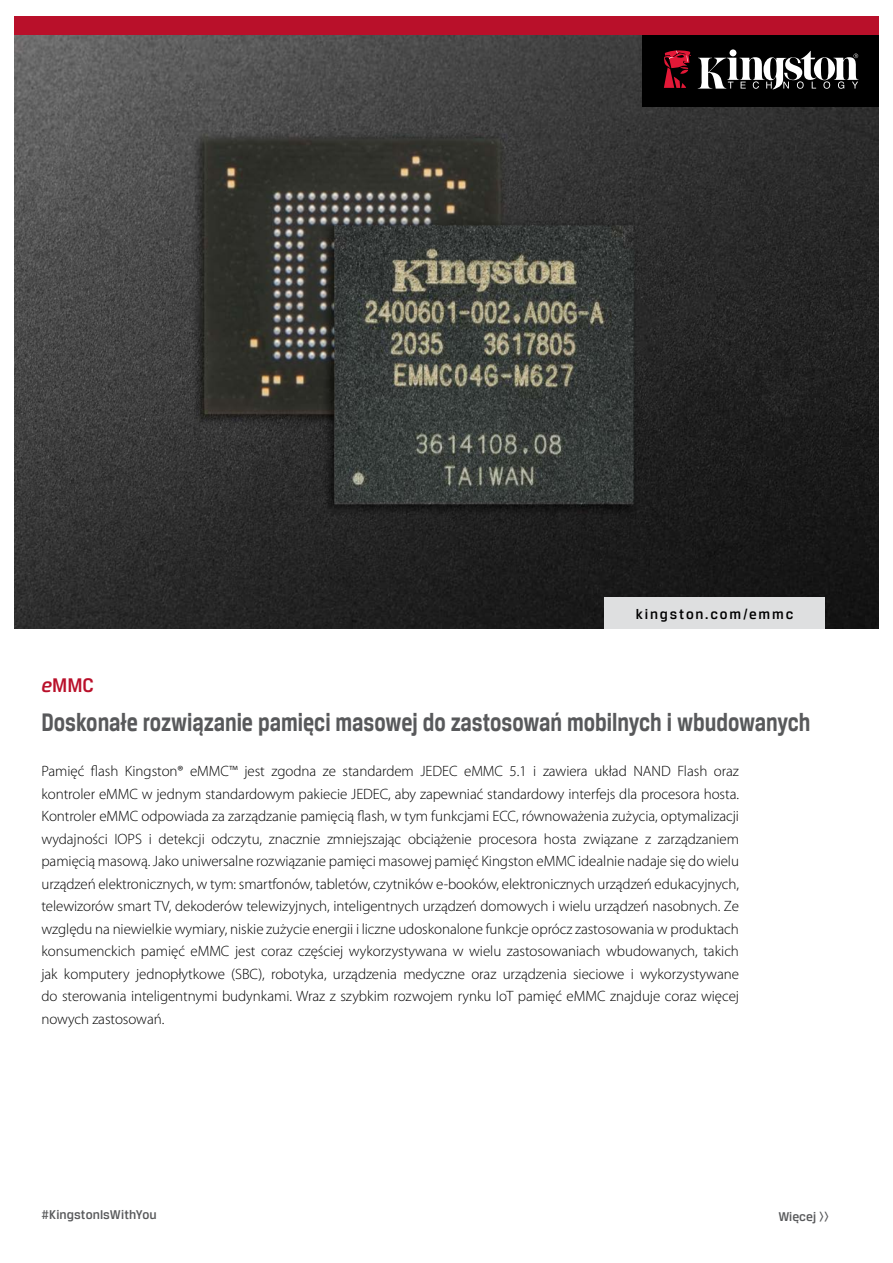
<style>
.page{position:relative;width:893px;height:1263px;background:#fff}
.page>*{position:absolute;margin:0;border:0;box-sizing:border-box;transform-origin:0 0}
.t1{font:700 27px "Breuer Text";color:#58595b;scale:.8 1}
.t2{font:500 21px "Breuer Text";color:#b9102a}
.t3{font:300 15px/22.5px "Myriad Pro";letter-spacing:-.005em;color:#000;text-align:justify}
.t4{font:500 15px "Breuer Text";letter-spacing:.12em;color:#000}
.t5{font:500 13.5px "Breuer Text";letter-spacing:.005em;color:#58595b}
.s1{font-style:italic}
</style>
<div class="page">
<img style="left:14px;top:35px;width:864px;height:593px">
<div style="left:605px;top:597px;width:220px;height:31px;background:#dedfe0"></div>
<div style="left:14px;top:16px;width:864px;height:19px;background:#b9102a"></div>
<div style="left:642px;top:36px;width:236px;height:71px;background:#000"></div>
<svg style="left:698px;top:51px;width:161px;height:39px"></svg>
<svg style="left:663px;top:50px;width:28px;height:38px"></svg>
<h2 class="t2" style="left:41px;top:673px;width:54px"><span class="s1">e</span>MMC</h2>
<p class="t4" style="left:636px;top:606px;width:159px">kingston.com/emmc</p>
<h1 class="t1" style="left:41px;top:706px;width:963px">Doskonałe rozwiązanie pamięci masowej do zastosowań mobilnych i wbudowanych</h1>
<p class="t3" style="left:41px;top:760px;width:699px">Pamięć flash Kingston® eMMC™ jest zgodna ze standardem JEDEC eMMC 5.1 i zawiera układ NAND Flash oraz kontroler eMMC w jednym standardowym pakiecie JEDEC, aby zapewniać standardowy interfejs dla procesora hosta.<br>Kontroler eMMC odpowiada za zarządzanie pamięcią flash, w tym funkcjami ECC, równoważenia zużycia, optymalizacji wydajności IOPS i detekcji odczytu, znacznie zmniejszając obciążenie procesora hosta związane z zarządzaniem pamięcią masową. Jako uniwersalne rozwiązanie pamięci masowej pamięć Kingston eMMC idealnie nadaje się do wielu urządzeń elektronicznych, w tym: smartfonów, tabletów, czytników e-booków, elektronicznych urządzeń edukacyjnych, telewizorów smart TV, dekoderów telewizyjnych, inteligentnych urządzeń domowych i wielu urządzeń nasobnych. Ze względu na niewielkie wymiary, niskie zużycie energii i liczne udoskonalone funkcje oprócz zastosowania w produktach konsumenckich pamięć eMMC jest coraz częściej wykorzystywana w wielu zastosowaniach wbudowanych, takich jak komputery jednopłytkowe (SBC), robotyka, urządzenia medyczne oraz urządzenia sieciowe i wykorzystywane do sterowania inteligentnymi budynkami. Wraz z szybkim rozwojem rynku IoT pamięć eMMC znajduje coraz więcej nowych zastosowań.</p>
<p class="t5" style="left:41px;top:1207px;width:117px">#KingstonIsWithYou</p>
<p class="t5" style="left:778px;top:1209px;width:52px">Więcej &gt;&gt;</p>
</div>
